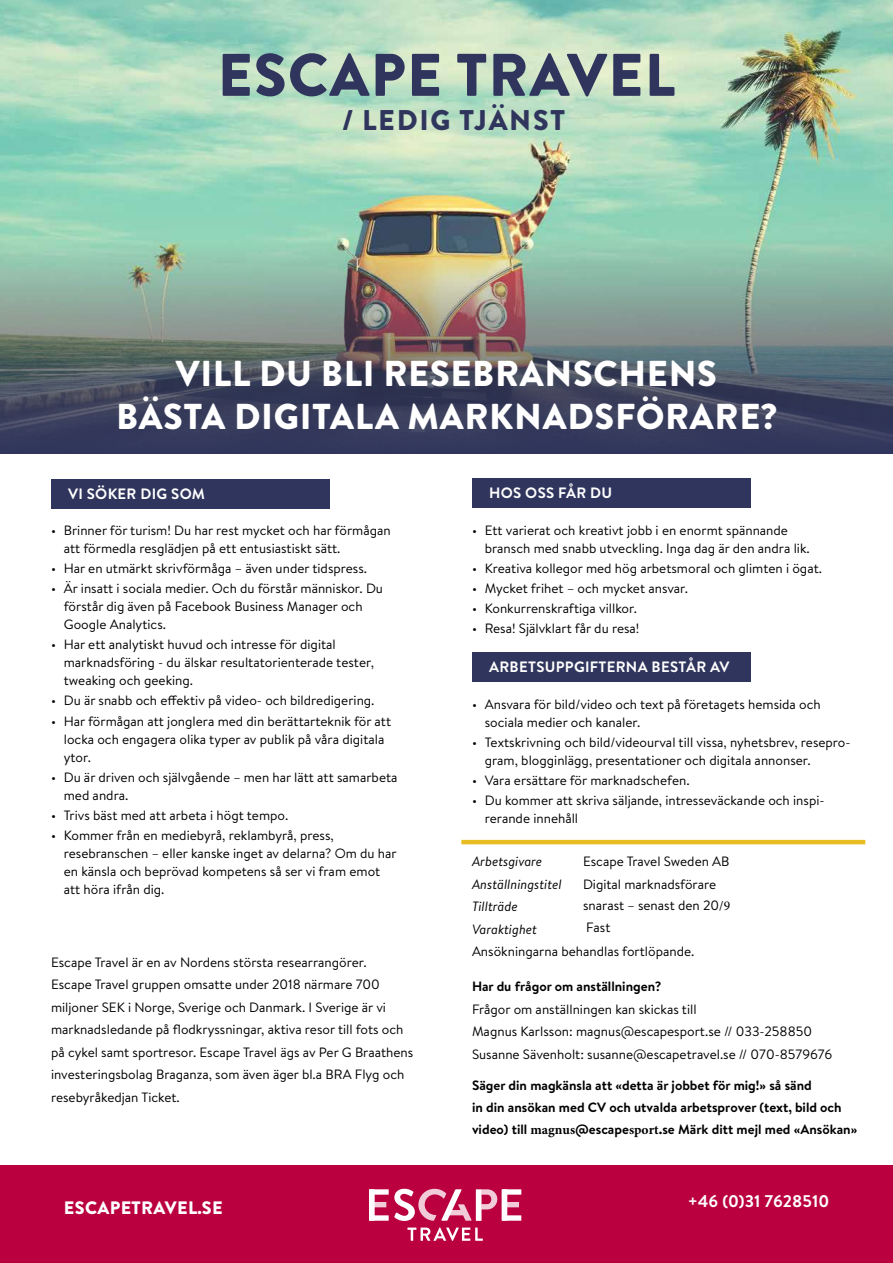
<style>
.page{position:relative;width:893px;height:1263px;background:#fff}
.page>*{position:absolute;margin:0;border:0;box-sizing:border-box;transform-origin:0 0}
.t1{font:900 60px "Brandon Grotesque";letter-spacing:.02em;color:#30355d}
.t2{font:900 36px/43.2px "Brandon Grotesque";letter-spacing:.02em;color:#fff;text-align:center}
.t3{font:900 28.5px "Brandon Grotesque";letter-spacing:.06em;color:#30355d}
.t4{font:900 18px "Brandon Grotesque";letter-spacing:.02em;color:#fff}
.t5{font:700 16.8px "Brandon Text";color:#fff}
.t6{font:700 15px "Brandon Text";letter-spacing:.02em;color:#fff}
.t7{font:13.5px/18px "Brandon Text";color:#000}
.t8{font:700 13.5px/22.2px "Brandon Text";color:#000}
.t9{font:italic 13.5px/22.5px "Brandon Text";color:#000}
.s1{font-family:"Minion Pro"}
</style>
<div class="page">
<div style="left:0;top:1165px;width:893px;height:98px;background:#bb0040"></div>
<svg style="left:407px;top:1227px;width:76px;height:14px"></svg>
<svg style="left:394px;top:1189px;width:78px;height:32px"></svg>
<div style="left:502px;top:1215px;width:19px;height:6px;background:#fff"></div>
<div style="left:502px;top:1189px;width:19px;height:6px;background:#fff"></div>
<svg style="left:502px;top:1202px;width:17px;height:5px"></svg>
<svg style="left:482px;top:1189px;width:25px;height:32px"></svg>
<div style="left:369px;top:1215px;width:20px;height:6px;background:#fff"></div>
<div style="left:369px;top:1189px;width:20px;height:6px;background:#fff"></div>
<div style="left:369px;top:1202px;width:17px;height:5px;background:#f1ccd8"></div>
<svg style="left:369px;top:1189px;width:6px;height:32px"></svg>
<div style="left:476px;top:1189px;width:6px;height:32px;background:#fff"></div>
<hr style="left:461px;top:840px;width:404px;height:4px;background:#e6be21">
<div style="left:51px;top:479px;width:279px;height:29px;background:#30355d"></div>
<div style="left:472px;top:478px;width:279px;height:30px;background:#30355d"></div>
<div style="left:472px;top:652px;width:279px;height:29px;background:#30355d"></div>
<img style="left:0;top:0;width:893px;height:212px">
<img style="left:0;top:212px;width:893px;height:242px">
<h1 class="t1" style="left:217px;top:33px;width:459px">ESCAPE TRAVEL</h1>
<h3 class="t3" style="left:343px;top:100px;width:224px">/ LEDIG TJÄNST</h3>
<h2 class="t2" style="left:116px;top:352px;width:663px">VILL DU BLI RESEBRANSCHENS<br>BÄSTA DIGITALA MARKNADSFÖRARE?</h2>
<p class="t6" style="left:68px;top:483px;width:138px">VI SÖKER DIG SOM</p>
<p class="t6" style="left:489px;top:482px;width:125px">HOS OSS FÅR DU</p>
<p class="t7" style="left:64px;top:521px;width:329px;text-indent:-13px">• Brinner för turism! Du har rest mycket och har förmågan att förmedla resglädjen på ett entusiastiskt sätt.</p>
<p class="t7" style="left:51px;top:559px;width:318px">• Har en utmärkt skrivförmåga – även under tidspress.</p>
<p class="t7" style="left:64px;top:579px;width:321px;text-indent:-13px">• Är insatt i sociala medier. Och du förstår människor. Du förstår dig även på Facebook Business Manager och<br>Google Analytics.</p>
<p class="t7" style="left:64px;top:635px;width:312px;text-indent:-13px">• Har ett analytiskt huvud och intresse för digital marknadsföring - du älskar resultatorienterade tester, tweaking och geeking.</p>
<p class="t7" style="left:51px;top:691px;width:325px">• Du är snabb och effektiv på video- och bildredigering.</p>
<p class="t7" style="left:64px;top:711px;width:329px;text-indent:-13px">• Har förmågan att jonglera med din berättarteknik för att locka och engagera olika typer av publik på våra digitala ytor.</p>
<p class="t7" style="left:64px;top:767px;width:335px;text-indent:-13px">• Du är driven och självgående – men har lätt att samarbeta med andra.</p>
<p class="t7" style="left:51px;top:806px;width:239px">• Trivs bäst med att arbeta i högt tempo.</p>
<p class="t7" style="left:64px;top:826px;width:334px;text-indent:-13px">• Kommer från en mediebyrå, reklambyrå, press, resebranschen – eller kanske inget av delarna? Om du har en känsla och beprövad kompetens så ser vi fram emot att höra ifrån dig.</p>
<p class="t7" style="left:51px;top:950px;width:364px;line-height:22.5px">Escape Travel är en av Nordens största researrangörer.<br>Escape Travel gruppen omsatte under 2018 närmare 700 miljoner SEK i Norge, Sverige och Danmark. I Sverige är vi marknadsledande på flodkryssningar, aktiva resor till fots och på cykel samt sportresor. Escape Travel ägs av Per G Braathens investeringsbolag Braganza, som även äger bl.a BRA Flyg och resebyråkedjan Ticket.</p>
<p class="t7" style="left:485px;top:521px;width:327px;text-indent:-13px">• Ett varierat och kreativt jobb i en enormt spännande bransch med snabb utveckling. Inga dag är den andra lik.</p>
<p class="t7" style="left:472px;top:559px;width:352px">• Kreativa kollegor med hög arbetsmoral och glimten i ögat.</p>
<p class="t7" style="left:472px;top:579px;width:218px">• Mycket frihet – och mycket ansvar.</p>
<p class="t7" style="left:472px;top:599px;width:166px">• Konkurrenskraftiga villkor.</p>
<p class="t7" style="left:472px;top:619px;width:169px">• Resa! Självklart får du resa!</p>
<p class="t6" style="left:489px;top:656px;width:242px">ARBETSUPPGIFTERNA BESTÅR AV</p>
<p class="t7" style="left:485px;top:694px;width:338px;text-indent:-13px">• Ansvara för bild/video och text på företagets hemsida och sociala medier och kanaler.</p>
<p class="t7" style="left:485px;top:732px;width:367px;text-indent:-13px">• Textskrivning och bild/videourval till vissa, nyhetsbrev, resepro&shy;gram, blogginlägg, presentationer och digitala annonser.</p>
<p class="t7" style="left:472px;top:771px;width:219px">• Vara ersättare för marknadschefen.</p>
<p class="t7" style="left:485px;top:791px;width:341px;text-indent:-13px">• Du kommer att skriva säljande, intresseväckande och inspi&shy;rerande innehåll</p>
<p class="t9" style="left:472px;top:850px;width:72px">Arbetsgivare</p>
<p class="t7" style="left:583px;top:852px;width:148px">Escape Travel Sweden AB</p>
<p class="t9" style="left:472px;top:872px;width:91px">Anställningstitel</p>
<p class="t7" style="left:583px;top:875px;width:135px">Digital marknadsförare</p>
<p class="t9" style="left:472px;top:895px;width:66px">Tillträde<br>Varaktighet</p>
<p class="t7" style="left:583px;top:894px;width:149px;line-height:21.6px">snarast – senast den 20<span class="s1">/9<br></span>Fast</p>
<p class="t7" style="left:472px;top:942px;width:224px">Ansökningarna behandlas fortlöpande.</p>
<p class="t8" style="left:472px;top:975px;width:191px">Har du frågor om anställningen?</p>
<p class="t7" style="left:472px;top:997px;width:362px;line-height:22.4px">Frågor om anställningen kan skickas till<br>Magnus Karlsson: magnus@escapesport.se // 033-258850<br>Susanne Sävenholt: susanne@escapetravel.se // 070-8579676</p>
<p class="t8" style="left:472px;top:1073px;width:387px">Säger din magkänsla att «detta är jobbet för mig!» så sänd<br>in din ansökan med CV och utvalda arbetsprover (text, bild och video) till <span class="s1">magnus</span>@escape<span class="s1">sport</span>.se Märk ditt mejl med «Ansökan»</p>
<h3 class="t4" style="left:64px;top:1195px;width:160px">ESCAPETRAVEL.SE</h3>
<p class="t5" style="left:688px;top:1190px;width:143px">+46 (0)31 7628510</p>
</div>
